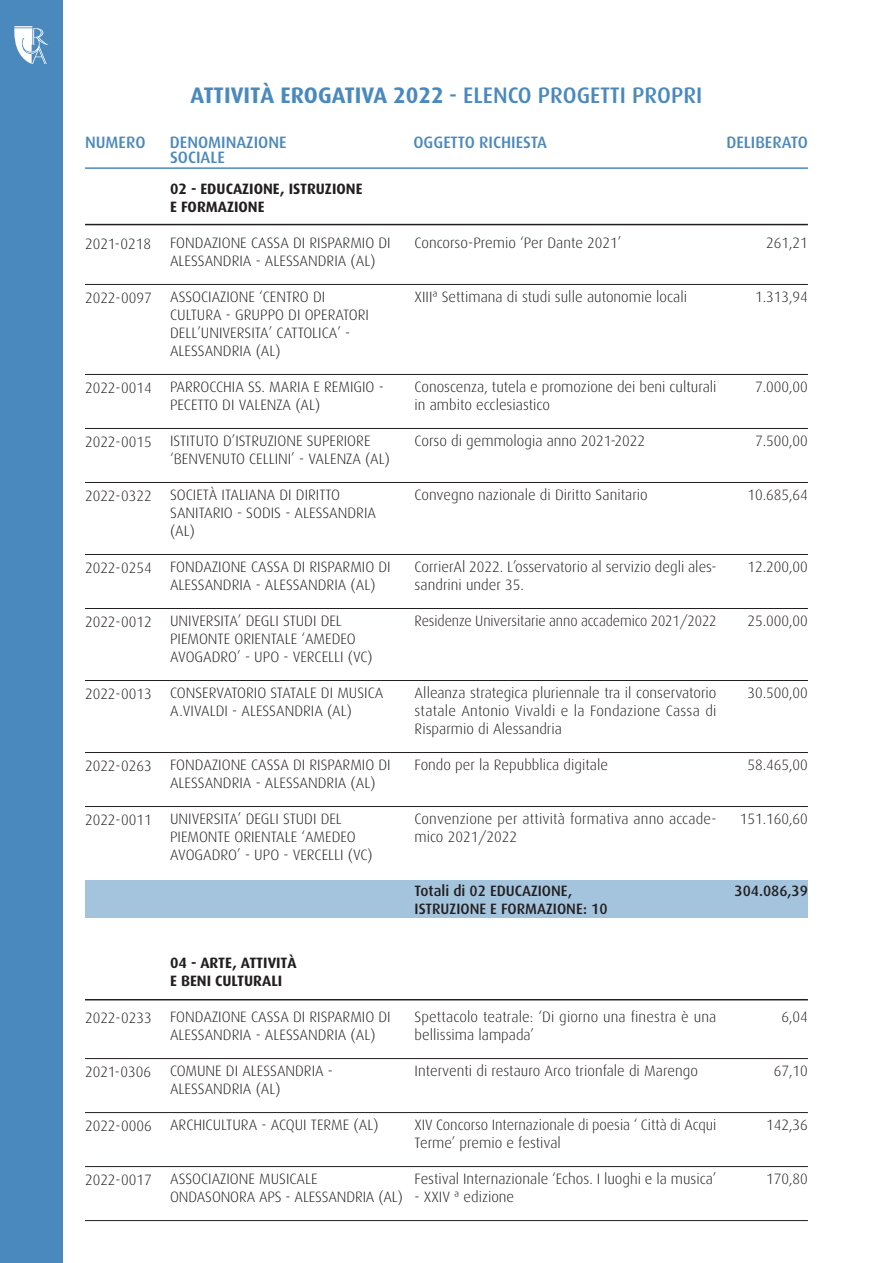
<style>
.page{position:relative;width:893px;height:1263px;background:#fff}
.page>*{position:absolute;margin:0;border:0;box-sizing:border-box;transform-origin:0 0}
.t1{font:700 22.5px "Dax";color:#4a89be}
.t2{font:500 16.5px "Dax";color:#4a89be}
.t3{font:300 15px/18px "Dax";color:#231f20}
.t4{font:700 15px "Dax";color:#231f20}
.t5{font:500 15px "Dax";color:#231f20}
.t6{font:300 15px "Dax";color:#231f20;scale:.96 1}
.s1{font-weight:500}
</style>
<div class="page">
<div style="left:0;top:0;width:62px;height:1263px;background:#4a89be"></div>
<svg style="left:14px;top:26px;width:34px;height:38px"></svg>
<div style="left:85px;top:880px;width:723px;height:38px;background:#a4c4de"></div>
<hr style="left:85px;top:224px;width:723px;height:1px;background:#231f20">
<hr style="left:85px;top:284px;width:723px;height:1px;background:#231f20">
<hr style="left:85px;top:374px;width:723px;height:1px;background:#231f20">
<hr style="left:85px;top:428px;width:723px;height:1px;background:#231f20">
<hr style="left:85px;top:482px;width:723px;height:1px;background:#231f20">
<hr style="left:85px;top:554px;width:723px;height:1px;background:#231f20">
<hr style="left:85px;top:608px;width:723px;height:1px;background:#231f20">
<hr style="left:85px;top:680px;width:723px;height:1px;background:#231f20">
<hr style="left:85px;top:752px;width:723px;height:1px;background:#231f20">
<hr style="left:85px;top:806px;width:723px;height:1px;background:#231f20">
<hr style="left:85px;top:999px;width:723px;height:1px;background:#231f20">
<hr style="left:85px;top:1058px;width:723px;height:1px;background:#231f20">
<hr style="left:85px;top:1112px;width:723px;height:1px;background:#231f20">
<hr style="left:85px;top:1166px;width:723px;height:1px;background:#231f20">
<hr style="left:85px;top:1220px;width:723px;height:1px;background:#231f20">
<hr style="left:85px;top:167px;width:723px;height:2px;background:#4a89be">
<p class="t1" style="left:191px;top:82px;width:513px">ATTIVITÀ EROGATIVA 2022 <span class="s1">- ELENCO PROGETTI PROPRI</span></p>
<p class="t2" style="left:85px;top:133px;width:62px">NUMERO</p>
<p class="t2" style="left:170px;top:133px;width:118px">DENOMINAZIONE</p>
<p class="t2" style="left:413px;top:133px;width:135px">OGGETTO RICHIESTA</p>
<p class="t2" style="left:726px;top:133px;width:83px">DELIBERATO</p>
<p class="t2" style="left:170px;top:148px;width:56px">SOCIALE</p>
<p class="t3" style="left:85px;top:235px;width:68px">2021-0218</p>
<p class="t3" style="left:85px;top:289px;width:68px">2022-0097</p>
<p class="t3" style="left:85px;top:379px;width:68px">2022-0014</p>
<p class="t3" style="left:85px;top:433px;width:68px">2022-0015</p>
<p class="t3" style="left:85px;top:487px;width:68px">2022-0322</p>
<p class="t3" style="left:85px;top:559px;width:68px">2022-0254</p>
<p class="t3" style="left:85px;top:613px;width:68px">2022-0012</p>
<p class="t3" style="left:85px;top:685px;width:68px">2022-0013</p>
<p class="t3" style="left:85px;top:757px;width:68px">2022-0263</p>
<p class="t3" style="left:85px;top:811px;width:68px">2022-0011</p>
<p class="t4" style="left:170px;top:180px;width:194px">02 - EDUCAZIONE, ISTRUZIONE</p>
<p class="t4" style="left:170px;top:198px;width:96px">E FORMAZIONE</p>
<p class="t3" style="left:170px;top:234px;width:222px">FONDAZIONE CASSA DI RISPARMIO DI<br>ALESSANDRIA - ALESSANDRIA (AL)</p>
<p class="t3" style="left:170px;top:288px;width:201px">ASSOCIAZIONE ‘CENTRO DI<br>CULTURA - GRUPPO DI OPERATORI<br>DELL’UNIVERSITA’ CATTOLICA’ -<br>ALESSANDRIA (AL)</p>
<p class="t3" style="left:170px;top:378px;width:215px">PARROCCHIA SS. MARIA E REMIGIO -<br>PECETTO DI VALENZA (AL)</p>
<p class="t3" style="left:170px;top:432px;width:221px">ISTITUTO D’ISTRUZIONE SUPERIORE ‘BENVENUTO CELLINI’ - VALENZA (AL)</p>
<p class="t3" style="left:170px;top:486px;width:207px">SOCIETÀ ITALIANA DI DIRITTO<br>SANITARIO - SODIS - ALESSANDRIA (AL)</p>
<p class="t3" style="left:170px;top:558px;width:222px">FONDAZIONE CASSA DI RISPARMIO DI<br>ALESSANDRIA - ALESSANDRIA (AL)</p>
<p class="t3" style="left:170px;top:612px;width:204px">UNIVERSITA’ DEGLI STUDI DEL<br>PIEMONTE ORIENTALE ‘AMEDEO<br>AVOGADRO’ - UPO - VERCELLI (VC)</p>
<p class="t3" style="left:170px;top:684px;width:215px">CONSERVATORIO STATALE DI MUSICA<br>A.VIVALDI - ALESSANDRIA (AL)</p>
<p class="t3" style="left:170px;top:756px;width:222px">FONDAZIONE CASSA DI RISPARMIO DI<br>ALESSANDRIA - ALESSANDRIA (AL)</p>
<p class="t3" style="left:170px;top:810px;width:204px">UNIVERSITA’ DEGLI STUDI DEL<br>PIEMONTE ORIENTALE ‘AMEDEO<br>AVOGADRO’ - UPO - VERCELLI (VC)</p>
<p class="t3" style="left:415px;top:234px;width:208px">Concorso-Premio ‘Per Dante 2021’</p>
<p class="t3" style="left:415px;top:288px;width:274px">XIIIª Settimana di studi sulle autonomie locali</p>
<p class="t3" style="left:766px;top:234px;width:43px">261,21</p>
<p class="t3" style="left:755px;top:288px;width:54px">1.313,94</p>
<p class="t3" style="left:415px;top:378px;width:303px">Conoscenza, tutela e promozione dei beni culturali in ambito ecclesiastico</p>
<p class="t3" style="left:415px;top:432px;width:232px">Corso di gemmologia anno 2021-2022</p>
<p class="t3" style="left:415px;top:486px;width:235px">Convegno nazionale di Diritto Sanitario</p>
<p class="t3" style="left:415px;top:558px;width:303px">CorrierAl 2022. L’osservatorio al servizio degli ales&shy;sandrini under 35.</p>
<p class="t6" style="left:415px;top:612px;width:316px">Residenze Universitarie anno accademico 2021/2022</p>
<p class="t3" style="left:755px;top:378px;width:54px">7.000,00</p>
<p class="t3" style="left:755px;top:432px;width:54px">7.500,00</p>
<p class="t3" style="left:747px;top:486px;width:62px">10.685,64</p>
<p class="t3" style="left:747px;top:558px;width:62px">12.200,00</p>
<p class="t3" style="left:747px;top:612px;width:62px">25.000,00</p>
<p class="t3" style="left:415px;top:684px;width:303px;text-align:justify">Alleanza strategica pluriennale tra il conservatorio statale Antonio Vivaldi e la Fondazione Cassa di Risparmio di Alessandria</p>
<p class="t3" style="left:415px;top:756px;width:195px">Fondo per la Repubblica digitale</p>
<p class="t3" style="left:415px;top:810px;width:303px">Convenzione per attività formativa anno accade&shy;mico 2021/2022</p>
<p class="t5" style="left:415px;top:882px;width:159px">Totali di 02 EDUCAZIONE,</p>
<p class="t5" style="left:415px;top:900px;width:194px">ISTRUZIONE E FORMAZIONE: 10</p>
<p class="t3" style="left:747px;top:684px;width:62px">30.500,00</p>
<p class="t3" style="left:747px;top:756px;width:62px">58.465,00</p>
<p class="t3" style="left:740px;top:810px;width:70px">151.160,60</p>
<p class="t5" style="left:734px;top:882px;width:75px">304.086,39</p>
<p class="t3" style="left:85px;top:1009px;width:68px">2022-0233</p>
<p class="t3" style="left:85px;top:1063px;width:68px">2021-0306</p>
<p class="t3" style="left:85px;top:1117px;width:68px">2022-0006</p>
<p class="t3" style="left:85px;top:1171px;width:68px">2022-0017</p>
<p class="t4" style="left:170px;top:954px;width:128px">04 - ARTE, ATTIVITÀ</p>
<p class="t4" style="left:170px;top:972px;width:114px">E BENI CULTURALI</p>
<p class="t3" style="left:170px;top:1008px;width:222px">FONDAZIONE CASSA DI RISPARMIO DI<br>ALESSANDRIA - ALESSANDRIA (AL)</p>
<p class="t3" style="left:170px;top:1062px;width:164px">COMUNE DI ALESSANDRIA -<br>ALESSANDRIA (AL)</p>
<p class="t3" style="left:170px;top:1116px;width:210px">ARCHICULTURA - ACQUI TERME (AL)</p>
<p class="t3" style="left:170px;top:1170px;width:234px">ASSOCIAZIONE MUSICALE<br>ONDASONORA APS - ALESSANDRIA (AL)</p>
<p class="t3" style="left:415px;top:1008px;width:303px">Spettacolo teatrale: ‘Di giorno una finestra è una bellissima lampada’</p>
<p class="t3" style="left:415px;top:1062px;width:285px">Interventi di restauro Arco trionfale di Marengo</p>
<p class="t3" style="left:415px;top:1116px;width:303px">XIV Concorso Internazionale di poesia ‘ Città di Acqui<br>Terme’ premio e festival</p>
<p class="t3" style="left:415px;top:1170px;width:303px">Festival Internazionale ‘Echos. I luoghi e la musica’</p>
<p class="t3" style="left:415px;top:1188px;width:101px">- XXIV ª edizione</p>
<p class="t3" style="left:781px;top:1008px;width:28px">6,04</p>
<p class="t3" style="left:774px;top:1062px;width:36px">67,10</p>
<p class="t3" style="left:766px;top:1116px;width:43px">142,36</p>
<p class="t3" style="left:766px;top:1170px;width:43px">170,80</p>
</div>
